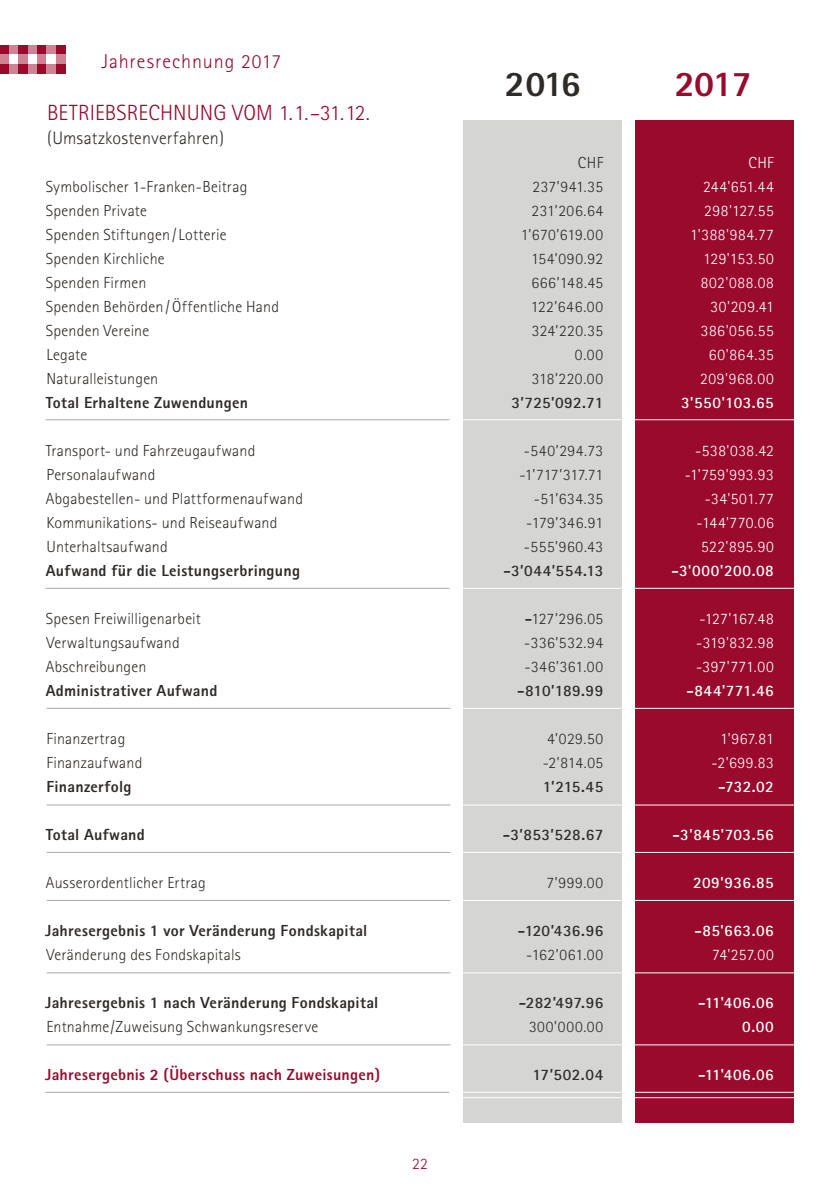
<style>
.page{position:relative;width:840px;height:1191px;background:#fff}
.page>*{position:absolute;margin:0;border:0;box-sizing:border-box;transform-origin:0 0}
.t1{font:800 36px "AT Rotis Sans Serif";color:#990a2c}
.t2{font:800 36px "AT Rotis Sans Serif";color:#2f2b28}
.t3{font:300 22px "AT Rotis Sans Serif";color:#990a2c}
.t4{font:300 20px "AT Rotis Sans Serif";letter-spacing:.05em;color:#990a2c}
.t5{font:300 18px "AT Rotis Sans Serif";letter-spacing:.005em;color:#2f2b28}
.t6{font:300 16px/24px "AT Rotis Sans Serif";letter-spacing:.015em;color:#2f2b28}
.t7{font:300 16px/24px "AT Rotis Sans Serif";letter-spacing:.035em;color:#fff;text-align:right}
.t8{font:800 16px "AT Rotis Sans Serif";letter-spacing:.015em;color:#2f2b28}
.t9{font:700 16px/24px "AT Rotis Sans Serif";letter-spacing:.035em;color:#fff;text-align:right}
.t10{font:700 16px "AT Rotis Sans Serif";letter-spacing:.02em;color:#2f2b28}
.t11{font:800 16px "AT Rotis Sans Serif";letter-spacing:.015em;color:#990a2c}
.t12{font:300 16px/24px "AT Rotis Sans Serif";letter-spacing:.035em;color:#2f2b28}
.t13{font:300 16px "AT Rotis Sans Serif";color:#990a2c}
.s1{font-weight:700}
</style>
<div class="page">
<div style="left:28px;top:45px;width:9px;height:10px;background:#cc8495"></div>
<div style="left:0;top:45px;width:9px;height:10px;background:#990a2c"></div>
<div style="left:37px;top:45px;width:10px;height:10px;background:#990a2c"></div>
<div style="left:0;top:55px;width:9px;height:9px;background:#cc8495"></div>
<div style="left:37px;top:55px;width:10px;height:9px;background:#cc8495"></div>
<div style="left:9px;top:45px;width:10px;height:10px;background:#cc8495"></div>
<div style="left:47px;top:45px;width:9px;height:10px;background:#cc8495"></div>
<div style="left:19px;top:45px;width:9px;height:10px;background:#990a2c"></div>
<div style="left:56px;top:45px;width:9px;height:10px;background:#990a2c"></div>
<div style="left:19px;top:55px;width:9px;height:9px;background:#cc8495"></div>
<div style="left:56px;top:55px;width:9px;height:9px;background:#cc8495"></div>
<div style="left:28px;top:64px;width:9px;height:9px;background:#cc8495"></div>
<div style="left:0;top:64px;width:9px;height:9px;background:#990a2c"></div>
<div style="left:37px;top:64px;width:10px;height:9px;background:#990a2c"></div>
<div style="left:9px;top:64px;width:10px;height:9px;background:#cc8495"></div>
<div style="left:47px;top:64px;width:9px;height:9px;background:#cc8495"></div>
<div style="left:19px;top:64px;width:9px;height:9px;background:#990a2c"></div>
<div style="left:56px;top:64px;width:9px;height:9px;background:#990a2c"></div>
<hr style="left:45px;top:419px;width:404px;height:1px;background:#acaaa9">
<hr style="left:45px;top:588px;width:404px;height:1px;background:#acaaa9">
<hr style="left:47px;top:708px;width:403px;height:1px;background:#acaaa9">
<hr style="left:47px;top:804px;width:403px;height:1px;background:#acaaa9">
<hr style="left:47px;top:852px;width:403px;height:1px;background:#acaaa9">
<hr style="left:47px;top:900px;width:403px;height:1px;background:#acaaa9">
<hr style="left:47px;top:972px;width:403px;height:1px;background:#acaaa9">
<hr style="left:47px;top:1044px;width:403px;height:1px;background:#acaaa9">
<hr style="left:45px;top:1091px;width:404px;height:1px;background:#acaaa9">
<div style="left:634px;top:120px;width:159px;height:1003px;background:#990a2c"></div>
<div style="left:462px;top:120px;width:159px;height:1003px;background:#d5d5d4"></div>
<hr style="left:455px;top:419px;width:354px;height:1px;background:#fff">
<hr style="left:455px;top:588px;width:354px;height:1px;background:#fff">
<hr style="left:456px;top:708px;width:354px;height:1px;background:#fff">
<hr style="left:456px;top:804px;width:354px;height:1px;background:#fff">
<hr style="left:456px;top:852px;width:354px;height:1px;background:#fff">
<hr style="left:456px;top:900px;width:354px;height:1px;background:#fff">
<hr style="left:456px;top:972px;width:354px;height:1px;background:#fff">
<hr style="left:456px;top:1044px;width:354px;height:1px;background:#fff">
<hr style="left:455px;top:1091px;width:354px;height:1px;background:#fff">
<hr style="left:455px;top:1097px;width:354px;height:1px;background:#fff">
<p class="t4" style="left:101px;top:50px;width:181px">Jahresrechnung 2017</p>
<h2 class="t3" style="left:47px;top:100px;width:324px">BETRIEBSRECHNUNG VOM 1.1.–31.12.</h2>
<p class="t5" style="left:47px;top:128px;width:178px">(Umsatzkostenverfahren)</p>
<p class="t6" style="left:46px;top:175px;width:235px">Symbolischer 1-Franken-Beitrag<br>Spenden Private<br>Spenden Stiftungen /Lotterie<br>Spenden Kirchliche<br>Spenden Firmen<br>Spenden Behörden /Öffentliche Hand<br>Spenden Vereine<br>Legate<br>Naturalleistungen</p>
<p class="t8" style="left:46px;top:392px;width:204px">Total Erhaltene Zuwendungen</p>
<p class="t6" style="left:46px;top:439px;width:258px">Transport- und Fahrzeugaufwand<br>Personalaufwand<br>Abgabestellen- und Plattformenaufwand<br>Kommunikations- und Reiseaufwand<br>Unterhaltsaufwand</p>
<p class="t8" style="left:46px;top:560px;width:255px">Aufwand für die Leistungserbringung</p>
<p class="t6" style="left:46px;top:607px;width:156px">Spesen Freiwilligenarbeit<br>Verwaltungsaufwand<br>Abschreibungen</p>
<p class="t8" style="left:46px;top:680px;width:173px">Administrativer Aufwand</p>
<p class="t6" style="left:46px;top:727px;width:97px">Finanzertrag<br>Finanzaufwand</p>
<p class="t8" style="left:47px;top:776px;width:86px">Finanzerfolg</p>
<p class="t8" style="left:46px;top:824px;width:100px">Total Aufwand</p>
<p class="t6" style="left:46px;top:871px;width:161px">Ausserordentlicher Ertrag</p>
<p class="t8" style="left:45px;top:920px;width:323px">Jahresergebnis 1 vor Veränderung Fondskapital</p>
<p class="t6" style="left:46px;top:943px;width:196px">Veränderung des Fondskapitals</p>
<p class="t8" style="left:45px;top:992px;width:334px">Jahresergebnis 1 nach Veränderung Fondskapital</p>
<p class="t6" style="left:46px;top:1015px;width:273px">Entnahme/Zuweisung Schwankungsreserve</p>
<p class="t11" style="left:45px;top:1064px;width:336px">Jahresergebnis 2 (Überschuss nach Zuweisungen)</p>
<p class="t13" style="left:412px;top:1154px;width:17px">22</p>
<h1 class="t2" style="left:504px;top:61px;width:77px">2016</h1>
<p class="t6" style="left:520px;top:151px;width:84px;text-align:right">CHF<br>237’941.35<br>231’206.64<br>1’670’619.00<br>154’090.92<br>666’148.45<br>122’646.00<br>324’220.35<br>0.00<br>318’220.00</p>
<p class="t10" style="left:511px;top:392px;width:93px">3’725’092.71</p>
<p class="t6" style="left:519px;top:439px;width:85px;text-align:right">-540’294.73 -1’717’317.71 -51’634.35 -179’346.91 -555’960.43</p>
<p class="t10" style="left:463px;top:560px;width:141px">-3’044’554.13</p>
<p class="t6" style="left:524px;top:607px;width:80px;text-align:justify;text-indent:-61px"><span class="s1">-</span>127’296.05 -336’532.94 -346’361.00</p>
<p class="t10" style="left:463px;top:680px;width:141px">-810’189.99</p>
<p class="t12" style="left:542px;top:727px;width:62px">4’029.50 -2’814.05</p>
<p class="t10" style="left:542px;top:776px;width:62px">1’215.45</p>
<p class="t10" style="left:463px;top:824px;width:142px">-3’853’528.67</p>
<p class="t6" style="left:546px;top:871px;width:58px">7’999.00</p>
<p class="t10" style="left:463px;top:920px;width:141px">-120’436.96</p>
<p class="t6" style="left:526px;top:943px;width:78px">-162’061.00</p>
<p class="t10" style="left:463px;top:992px;width:141px">-282’497.96</p>
<p class="t6" style="left:528px;top:1015px;width:76px">300’000.00</p>
<p class="t10" style="left:532px;top:1064px;width:72px">17’502.04</p>
<h1 class="t1" style="left:674px;top:61px;width:79px">2017</h1>
<p class="t7" style="left:690px;top:151px;width:85px">CHF<br>244'651.44<br>298'127.55<br>1'388'984.77<br>129'153.50<br>802'088.08<br>30'209.41<br>386'056.55<br>60'864.35<br>209'968.00</p>
<p class="t9" style="left:680px;top:390px;width:94px">3'550'103.65</p>
<p class="t7" style="left:684px;top:439px;width:91px">-538'038.42 -1'759'993.93 -34'501.77 -144'770.06<br>522'895.90</p>
<p class="t9" style="left:633px;top:558px;width:142px">-3'000'200.08</p>
<p class="t7" style="left:695px;top:607px;width:79px;text-align:justify">-127'167.48 -319'832.98 -397'771.00</p>
<p class="t9" style="left:633px;top:678px;width:142px">-844'771.46</p>
<p class="t7" style="left:711px;top:727px;width:64px;text-align:center">1'967.81 -2'699.83</p>
<p class="t9" style="left:633px;top:774px;width:47px">-</p>
<p class="t9" style="left:724px;top:774px;width:50px">732.02</p>
<p class="t9" style="left:633px;top:822px;width:141px">-3'845'703.56</p>
<p class="t9" style="left:692px;top:870px;width:82px">209'936.85</p>
<p class="t9" style="left:633px;top:918px;width:142px">-85'663.06</p>
<p class="t7" style="left:711px;top:943px;width:63px">74'257.00</p>
<p class="t9" style="left:633px;top:990px;width:142px">-11'406.06<br>0.00</p>
<p class="t9" style="left:633px;top:1062px;width:141px">-11'406.06</p>
</div>
